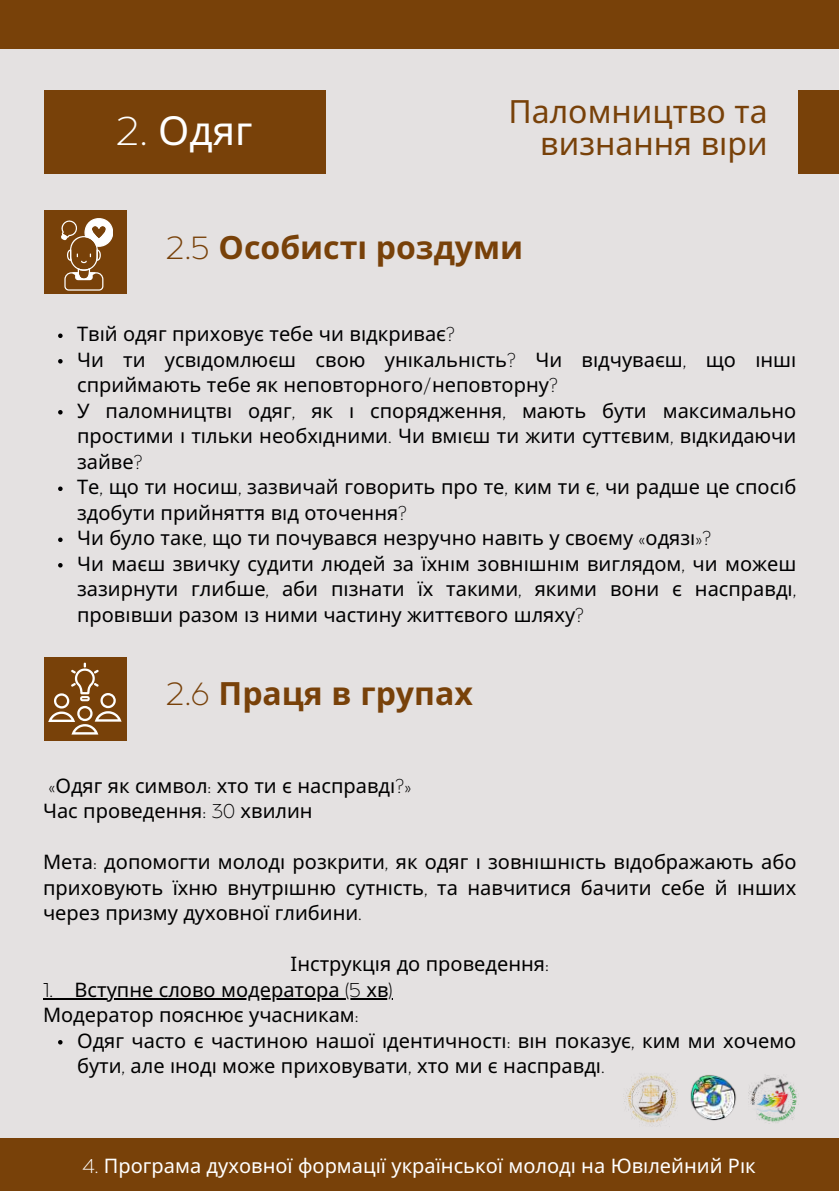
<style>
.page{position:relative;width:839px;height:1191px;background:#fff}
.page>*{position:absolute;margin:0;border:0;box-sizing:border-box;transform-origin:0 0}
.t1{font:40px "Noto Sans";color:#fff}
.t2{font:700 32px "Noto Sans";color:#784109}
.t3{font:32px/31.6px "Noto Sans";color:#784109;text-align:right}
.t4{font:20px/25.6px "Noto Sans";color:#000001}
.t5{font:20px/25.6px "Noto Sans";color:#000}
.t6{font:20px "Noto Sans";color:#fff}
.s1{font-family:"Balgin";font-weight:200}
</style>
<div class="page">
<div style="left:0;top:0;width:838px;height:1191px;background:#e4e1e1"></div>
<div style="left:0;top:0;width:838px;height:49px;background:#784109"></div>
<div style="left:0;top:1139px;width:838px;height:52px;background:#784109"></div>
<div style="left:45px;top:210px;width:82px;height:84px;background:#784109"></div>
<svg style="left:61px;top:218px;width:52px;height:73px"></svg>
<svg style="left:58px;top:334px;width:5px;height:4px"></svg>
<svg style="left:58px;top:359px;width:5px;height:5px"></svg>
<svg style="left:58px;top:410px;width:5px;height:5px"></svg>
<svg style="left:58px;top:487px;width:5px;height:4px"></svg>
<svg style="left:58px;top:538px;width:5px;height:4px"></svg>
<svg style="left:58px;top:563px;width:5px;height:5px"></svg>
<div style="left:44px;top:90px;width:282px;height:84px;background:#784109"></div>
<div style="left:797px;top:90px;width:41px;height:84px;background:#784109"></div>
<img style="left:624px;top:1074px;width:54px;height:51px">
<img style="left:690px;top:1075px;width:46px;height:45px">
<img style="left:748px;top:1075px;width:49px;height:49px">
<div style="left:44px;top:657px;width:82px;height:83px;background:#784109"></div>
<svg style="left:48px;top:663px;width:74px;height:71px"></svg>
<svg style="left:43px;top:998px;width:10px;height:2px"></svg>
<hr style="left:53px;top:998px;width:22px;height:2px;background:#000">
<hr style="left:75px;top:998px;width:317px;height:2px;background:#000">
<svg style="left:58px;top:1040px;width:5px;height:5px"></svg>
<h1 class="t1" style="left:116px;top:102px;width:138px"><span class="s1">2.</span> Одяг</h1>
<h2 class="t3" style="left:508px;top:95px;width:261px">Паломництво та визнання ві ри</h2>
<h2 class="t2" style="left:165px;top:225px;width:359px"><span class="s1">2.5</span> Особисті роздуми</h2>
<p class="t4" style="left:77px;top:320px;width:720px">Тві й одяг приховує тебе чи відкриває<span class="s1">?<br></span>Чи ти усвідомлюєш свою уні кальність<span class="s1">?</span> Чи відчуваєш<span class="s1">,</span> що і нші сприймають тебе як неповторного<span class="s1">/</span>неповторну<span class="s1">?<br></span>У паломництві одяг<span class="s1">,</span> як і спорядження<span class="s1">,</span> мають бути максимально простими і тільки необхідними<span class="s1">.</span> Чи вмієш ти жити суттєвим<span class="s1">,</span> відкидаючи зайве<span class="s1">?<br></span>Те<span class="s1">,</span> що ти носиш<span class="s1">,</span> зазвичай говорить про те<span class="s1">,</span> ким ти є<span class="s1">,</span> чи радше це спосіб здобути прийняття від оточення<span class="s1">?<br></span>Чи було таке<span class="s1">,</span> що ти почувався незручно навіть у своєму <span class="s1">«</span>одязі<span class="s1">»?<br></span>Чи маєш звичку судити людей за їхні м зовні шні м виглядом<span class="s1">,</span> чи можеш зазирнути глибше<span class="s1">,</span> аби пізнати їх такими<span class="s1">,</span> якими вони є насправді<span class="s1">, </span>прові вши разом із ними частину життєвого шляху<span class="s1">?</span></p>
<h2 class="t2" style="left:165px;top:671px;width:309px"><span class="s1">2.6</span> Праця в групах</h2>
<p class="t5" style="left:43px;top:772px;width:370px"><span class="s1">«</span>Одяг як символ<span class="s1">:</span> хто ти є насправді<span class="s1">?»<br></span>Час проведення<span class="s1">: 30</span> хвилин</p>
<p class="t5" style="left:43px;top:848px;width:754px;text-align:justify">Мета<span class="s1">:</span> допомогти молоді розкрити<span class="s1">,</span> як одяг і зовні шність відображають або приховують їхню внутрі шню сутність<span class="s1">,</span> та навчитися бачити себе й і нших через призму духовної глибини<span class="s1">.</span></p>
<p class="t5" style="left:290px;top:950px;width:260px">Інструкція до проведення<span class="s1">:</span></p>
<p class="t5" style="left:43px;top:976px;width:351px"><span class="s1">1.</span> Вступне слово модератора <span class="s1">(5</span> хв<span class="s1">)<br></span>Модератор пояснює учасникам<span class="s1">:</span></p>
<p class="t5" style="left:77px;top:1027px;width:720px">Одяг часто є частиною нашої ідентичності<span class="s1">:</span> ві н показує<span class="s1">,</span> ким ми хочемо бути<span class="s1">,</span> але і ноді може приховувати<span class="s1">,</span> хто ми є насправді<span class="s1">.</span></p>
<p class="t6" style="left:82px;top:1151px;width:675px"><span class="s1">4.</span> Програма духовної формації української молоді на Ювілейний Рі к</p>
</div>
